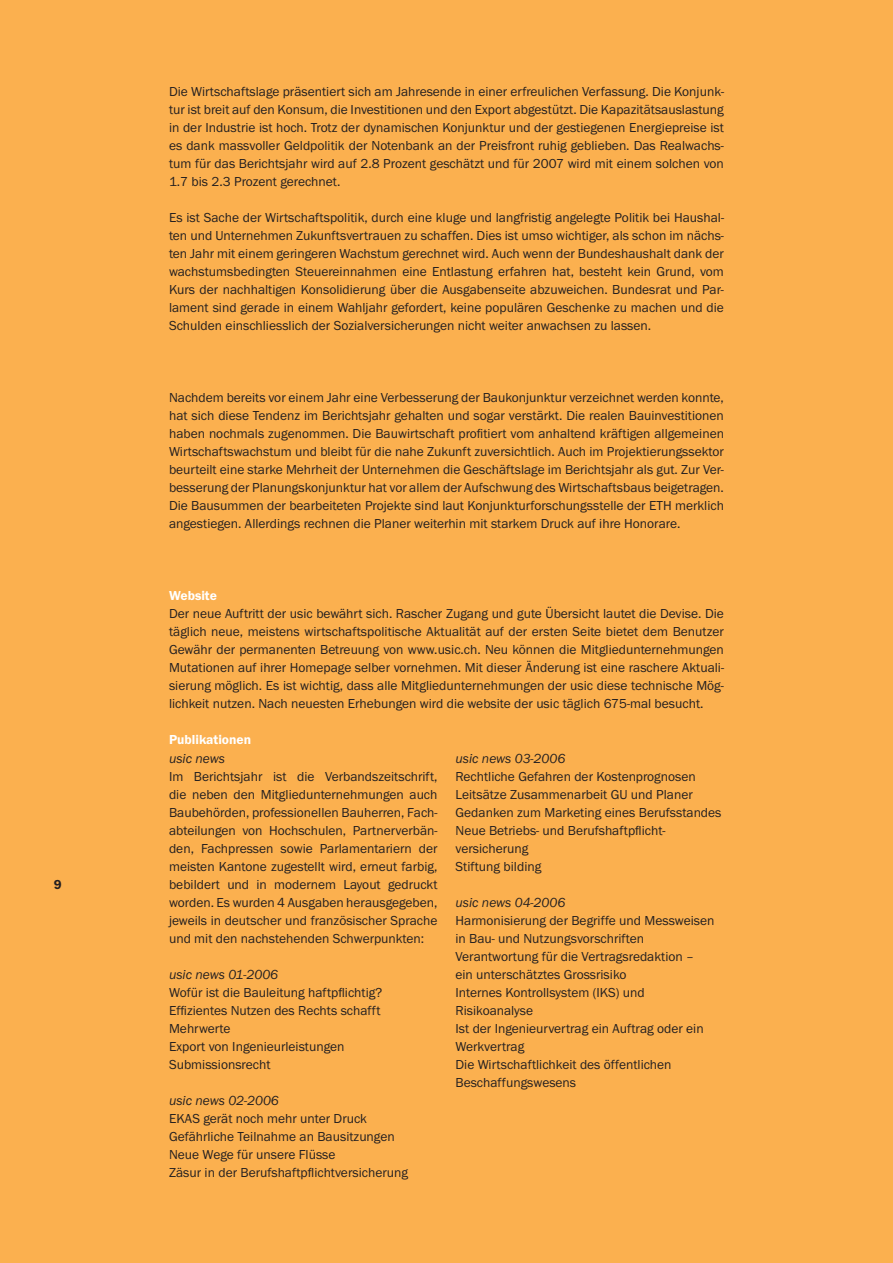
<style>
.page{position:relative;width:893px;height:1263px;background:#fff}
.page>*{position:absolute;margin:0;border:0;box-sizing:border-box;transform-origin:0 0}
.t1{font:13.5px/18px "Franklin Gothic Itc T";color:#231f20;text-align:justify}
.t2{font:italic 13.5px "Franklin Gothic Itc T";color:#231f20}
.t3{font:600 13.5px "Franklin Gothic Itc T";color:#fff}
.t4{font:600 13.5px "Franklin Gothic Itc T";color:#231f20}
</style>
<div class="page">
<div style="left:0;top:0;width:892px;height:1263px;background:#fbb04f"></div>
<p class="t4" style="left:54px;top:879px;width:9px">9</p>
<p class="t1" style="left:169px;top:83px;width:556px">Die Wirtschaftslage präsentiert sich am Jahresende in einer erfreulichen Verfassung. Die Konjunk&shy;tur ist breit auf den Konsum, die Investitionen und den Export abgestützt. Die Kapazitätsauslastung in der Industrie ist hoch. Trotz der dynamischen Konjunktur und der gestiegenen Energiepreise ist es dank massvoller Geldpolitik der Notenbank an der Preisfront ruhig geblieben. Das Realwachs&shy;tum für das Berichtsjahr wird auf 2.8 Prozent geschätzt und für 2007 wird mit einem solchen von 1.7 bis 2.3 Prozent gerechnet.</p>
<p class="t1" style="left:169px;top:209px;width:556px">Es ist Sache der Wirtschaftspolitik, durch eine kluge und langfristig angelegte Politik bei Haushal&shy;ten und Unternehmen Zukunftsvertrauen zu schaffen. Dies ist umso wichtiger, als schon im nächs&shy;ten Jahr mit einem geringeren Wachstum gerechnet wird. Auch wenn der Bundeshaushalt dank der wachstumsbedingten Steuereinnahmen eine Entlastung erfahren hat, besteht kein Grund, vom Kurs der nachhaltigen Konsolidierung über die Ausgabenseite abzuweichen. Bundesrat und Par&shy;lament sind gerade in einem Wahljahr gefordert, keine populären Geschenke zu machen und die Schulden einschliesslich der Sozialversicherungen nicht weiter anwachsen zu lassen.</p>
<p class="t1" style="left:169px;top:389px;width:556px">Nachdem bereits vor einem Jahr eine Verbesserung der Baukonjunktur verzeichnet werden konnte, hat sich diese Tendenz im Berichtsjahr gehalten und sogar verstärkt. Die realen Bauinvestitionen haben nochmals zugenommen. Die Bauwirtschaft profitiert vom anhaltend kräftigen allgemeinen Wirtschaftswachstum und bleibt für die nahe Zukunft zuversichtlich. Auch im Projektierungssektor beurteilt eine starke Mehrheit der Unternehmen die Geschäftslage im Berichtsjahr als gut. Zur Ver&shy;besserung der Planungskonjunktur hat vor allem der Aufschwung des Wirtschaftsbaus beigetragen.<br>Die Bausummen der bearbeiteten Projekte sind laut Konjunkturforschungsstelle der ETH merklich angestiegen. Allerdings rechnen die Planer weiterhin mit starkem Druck auf ihre Honorare.</p>
<p class="t3" style="left:169px;top:590px;width:49px">Website</p>
<p class="t1" style="left:169px;top:605px;width:556px">Der neue Auftritt der usic bewährt sich. Rascher Zugang und gute Übersicht lautet die Devise. Die täglich neue, meistens wirtschaftspolitische Aktualität auf der ersten Seite bietet dem Benutzer Gewähr der permanenten Betreuung von www.usic.ch. Neu können die Mitgliedunternehmungen Mutationen auf ihrer Homepage selber vornehmen. Mit dieser Änderung ist eine raschere Aktuali&shy;sierung möglich. Es ist wichtig, dass alle Mitgliedunternehmungen der usic diese technische Mög&shy;lichkeit nutzen. Nach neuesten Erhebungen wird die website der usic täglich 675-mal besucht.</p>
<p class="t3" style="left:169px;top:734px;width:84px">Publikationen</p>
<p class="t2" style="left:169px;top:753px;width:57px">usic news</p>
<p class="t1" style="left:169px;top:769px;width:270px">Im Berichtsjahr ist die Verbandszeitschrift, die neben den Mitgliedunternehmungen auch Baubehörden, professionellen Bauherren, Fach&shy;abteilungen von Hochschulen, Partnerverbän&shy;den, Fachpressen sowie Parlamentariern der meisten Kantone zugestellt wird, erneut farbig, bebildert und in modernem Layout gedruckt worden. Es wurden 4 Ausgaben herausgegeben, jeweils in deutscher und französischer Sprache und mit den nachstehenden Schwerpunkten:</p>
<p class="t2" style="left:169px;top:969px;width:111px">usic news 01-2006</p>
<p class="t1" style="left:169px;top:984px;width:215px;text-align:left">Wofür ist die Bauleitung haftpflichtig?<br>Effizientes Nutzen des Rechts schafft<br>Mehrwerte<br>Export von Ingenieurleistungen<br>Submissionsrecht</p>
<p class="t2" style="left:169px;top:1095px;width:111px">usic news 02-2006</p>
<p class="t1" style="left:169px;top:1110px;width:240px;text-align:left">EKAS gerät noch mehr unter Druck Gefährliche Teilnahme an Bausitzungen Neue Wege für unsere Flüsse<br>Zäsur in der Berufshaftpflichtversicherung</p>
<p class="t2" style="left:455px;top:753px;width:111px">usic news 03-2006</p>
<p class="t1" style="left:455px;top:768px;width:267px;text-align:left">Rechtliche Gefahren der Kostenprognosen Leitsätze Zusammenarbeit GU und Planer Gedanken zum Marketing eines Berufsstandes Neue Betriebs- und Berufshaftpflicht&shy;versicherung<br>Stiftung bilding</p>
<p class="t2" style="left:455px;top:897px;width:111px">usic news 04-2006</p>
<p class="t1" style="left:455px;top:912px;width:260px;text-align:left">Harmonisierung der Begriffe und Messweisen in Bau- und Nutzungsvorschriften<br>Verantwortung für die Vertragsredaktion – ein unterschätztes Grossrisiko<br>Internes Kontrollsystem (IKS) und<br>Risikoanalyse<br>Ist der Ingenieurvertrag ein Auftrag oder ein<br>Werkvertrag<br>Die Wirtschaftlichkeit des öffentlichen<br>Beschaffungswesens</p>
</div>
